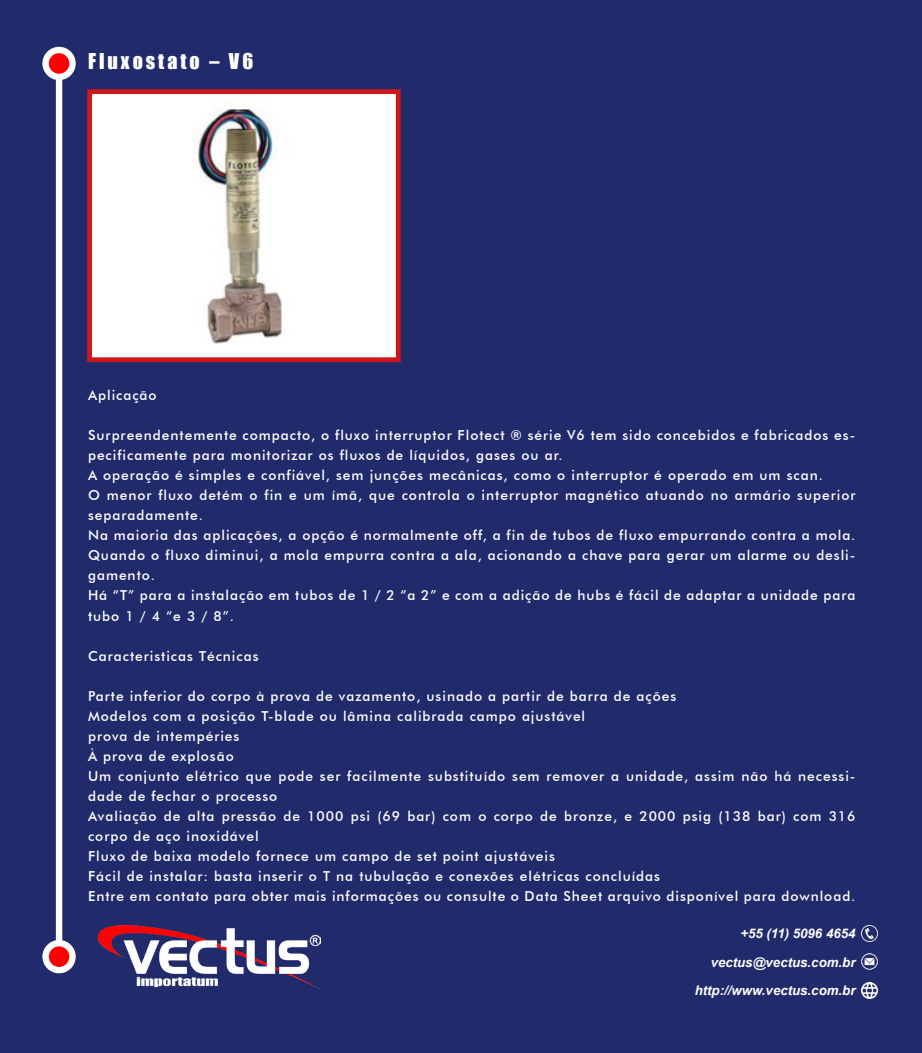
<style>
.page{position:relative;width:922px;height:1053px;background:#fff}
.page>*{position:absolute;margin:0;border:0;box-sizing:border-box;transform-origin:0 0}
.t1{font:20px "Impact";letter-spacing:.15em;color:#fff}
.t2{font:500 13.75px/20px "Futura BT";letter-spacing:.07em;color:#fff}
.t3{font:italic 700 13.25px/28.6px "Arial";color:#fff;text-align:right}
</style>
<div class="page">
<div style="left:0;top:0;width:921px;height:1052px;background:#212b6c"></div>
<div style="left:56px;top:77px;width:6px;height:881px;background:#fff"></div>
<svg style="left:46px;top:50px;width:26px;height:27px"></svg>
<div style="left:42px;top:47px;width:34px;height:33px;border:6px solid #fff;border-radius:50%"></div>
<svg style="left:46px;top:943px;width:26px;height:27px"></svg>
<div style="left:42px;top:939px;width:34px;height:34px;border:6px solid #fff;border-radius:50%"></div>
<img style="left:99px;top:925px;width:221px;height:63px">
<div style="left:89px;top:92px;width:309px;height:268px;background:#fff"></div>
<img style="left:195px;top:104px;width:87px;height:240px">
<div style="left:87px;top:89px;width:313px;height:273px;border:5px solid #cd171a"></div>
<img style="left:861px;top:953px;width:16px;height:16px">
<img style="left:861px;top:925px;width:16px;height:16px">
<img style="left:861px;top:982px;width:16px;height:16px">
<h1 class="t1" style="left:88px;top:46px;width:167px">Fluxostato – V6</h1>
<p class="t2" style="left:88px;top:385px;width:70px">Aplicação</p>
<p class="t2" style="left:88px;top:425px;width:768px">Surpreendentemente compacto, o fluxo interruptor Flotect ® série V6 tem sido concebidos e fabricados es&shy;pecificamente para monitorizar os fluxos de líquidos, gases ou ar.<br>A operação é simples e confiável, sem junções mecânicas, como o interruptor é operado em um scan.<br>O menor fluxo detém o fin e um ímã, que controla o interruptor magnético atuando no armário superior separadamente.<br>Na maioria das aplicações, a opção é normalmente off, a fin de tubos de fluxo empurrando contra a mola.<br>Quando o fluxo diminui, a mola empurra contra a ala, acionando a chave para gerar um alarme ou desli&shy;gamento.<br>Há “T” para a instalação em tubos de 1 / 2 “a 2” e com a adição de hubs é fácil de adaptar a unidade para tubo 1 / 4 “e 3 / 8”.</p>
<p class="t2" style="left:88px;top:645px;width:172px">Caracteristicas Técnicas</p>
<p class="t2" style="left:88px;top:685px;width:768px">Parte inferior do corpo à prova de vazamento, usinado a partir de barra de ações<br>Modelos com a posição T-blade ou lâmina calibrada campo ajustável<br>prova de intempéries<br>À prova de explosão<br>Um conjunto elétrico que pode ser facilmente substituído sem remover a unidade, assim não há necessi&shy;dade de fechar o processo<br>Avaliação de alta pressão de 1000 psi (69 bar) com o corpo de bronze, e 2000 psig (138 bar) com 316 corpo de aço inoxidável<br>Fluxo de baixa modelo fornece um campo de set point ajustáveis<br>Fácil de instalar: basta inserir o T na tubulação e conexões elétricas concluídas<br>Entre em contato para obter mais informações ou consulte o Data Sheet arquivo disponível para download.</p>
<p class="t3" style="left:694px;top:919px;width:162px">+55 (11) 5096 4654 vectus@vectus.com.br http://www.vectus.com.br</p>
</div>
